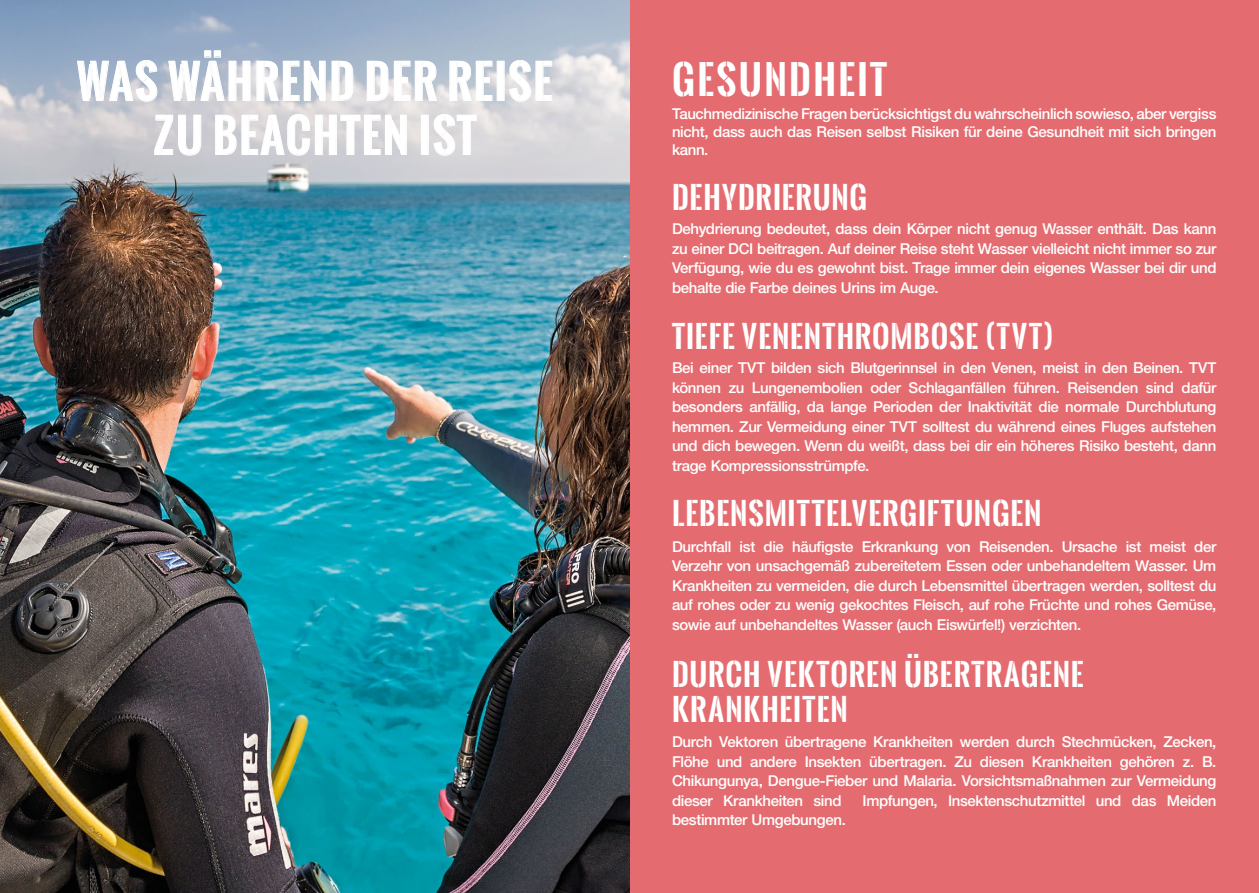
<style>
.page{position:relative;width:1259px;height:893px;background:#fff}
.page>*{position:absolute;margin:0;border:0;box-sizing:border-box;transform-origin:0 0}
.t1{font:700 45px/54px "Oswald Stencil";letter-spacing:.04em;color:#fff;text-align:center}
.t2{font:700 39px "Oswald Stencil";letter-spacing:.06em;color:#fff}
.t3{font:700 30px/34.5px "Oswald Stencil";letter-spacing:.035em;color:#fff}
.t4{font:500 15px/19.5px "Helvetica Neue LT Std";letter-spacing:-.02em;color:#fff;text-align:justify}
</style>
<div class="page">
<div style="left:629px;top:0;width:630px;height:893px;background:#e46c70"></div>
<img style="left:0;top:0;width:629px;height:893px">
<svg style="left:77px;top:60px;width:81px;height:42px;background:#bdc7d5"></svg>
<svg style="left:168px;top:50px;width:185px;height:51px;background:#c1cad6"></svg>
<svg style="left:366px;top:61px;width:71px;height:40px"></svg>
<svg style="left:449px;top:61px;width:44px;height:40px;background:#cdd4dd"></svg>
<div style="left:497px;top:61px;width:7px;height:39px;border:1px solid #fff"></div>
<svg style="left:509px;top:60px;width:43px;height:42px;background:#d9dbe1"></svg>
<svg style="left:154px;top:115px;width:48px;height:41px;background:#d3d3d7"></svg>
<svg style="left:215px;top:114px;width:192px;height:42px"></svg>
<div style="left:421px;top:115px;width:7px;height:39px;border:1px solid #fff"></div>
<svg style="left:433px;top:114px;width:44px;height:42px"></svg>
<h1 class="t1" style="left:77px;top:54px;width:477px">WAS WÄHREND DER REISE<br>ZU BEACHTEN IST</h1>
<h2 class="t2" style="left:672px;top:51px;width:216px">GESUNDHEIT</h2>
<p class="t4" style="left:672px;top:104px;width:546px;line-height:18px">Tauchmedizinische Fragen berücksichtigst du wahrscheinlich sowieso, aber vergiss nicht, dass auch das Reisen selbst Risiken für deine Gesundheit mit sich bringen kann.</p>
<h3 class="t3" style="left:672px;top:180px;width:197px">DEHYDRIERUNG</h3>
<p class="t4" style="left:672px;top:219px;width:546px">Dehydrierung bedeutet, dass dein Körper nicht genug Wasser enthält. Das kann zu einer DCI beitragen. Auf deiner Reise steht Wasser vielleicht nicht immer so zur Verfügung, wie du es gewohnt bist. Trage immer dein eigenes Wasser bei dir und behalte die Farbe deines Urins im Auge.</p>
<h3 class="t3" style="left:672px;top:319px;width:383px">TIEFE VENENTHROMBOSE (TVT)</h3>
<p class="t4" style="left:672px;top:358px;width:546px">Bei einer TVT bilden sich Blutgerinnsel in den Venen, meist in den Beinen. TVT können zu Lungenembolien oder Schlaganfällen führen. Reisenden sind dafür besonders anfällig, da lange Perioden der Inaktivität die normale Durchblutung hemmen. Zur Vermeidung einer TVT solltest du während eines Fluges aufstehen und dich bewegen. Wenn du weißt, dass bei dir ein höheres Risiko besteht, dann trage Kompressionsstrümpfe.</p>
<h3 class="t3" style="left:672px;top:495px;width:371px">LEBENSMITTELVERGIFTUNGEN</h3>
<p class="t4" style="left:672px;top:537px;width:546px">Durchfall ist die häufigste Erkrankung von Reisenden. Ursache ist meist der Verzehr von unsachgemäß zubereitetem Essen oder unbehandeltem Wasser. Um Krankheiten zu vermeiden, die durch Lebensmittel übertragen werden, solltest du auf rohes oder zu wenig gekochtes Fleisch, auf rohe Früchte und rohes Gemüse, sowie auf unbehandeltes Wasser (auch Eiswürfel!) verzichten.</p>
<h3 class="t3" style="left:672px;top:657px;width:413px">DURCH VEKTOREN ÜBERTRAGENE<br>KRANKHEITEN</h3>
<p class="t4" style="left:672px;top:732px;width:546px">Durch Vektoren übertragene Krankheiten werden durch Stechmücken, Zecken, Flöhe und andere Insekten übertragen. Zu diesen Krankheiten gehören z. B.<br>Chikungunya, Dengue-Fieber und Malaria. Vorsichtsmaßnahmen zur Vermeidung dieser Krankheiten sind</p>
<p class="t4" style="left:862px;top:791px;width:355px">Impfungen, Insektenschutzmittel und das Meiden</p>
<p class="t4" style="left:672px;top:810px;width:175px">bestimmter Umgebungen.</p>
</div>
